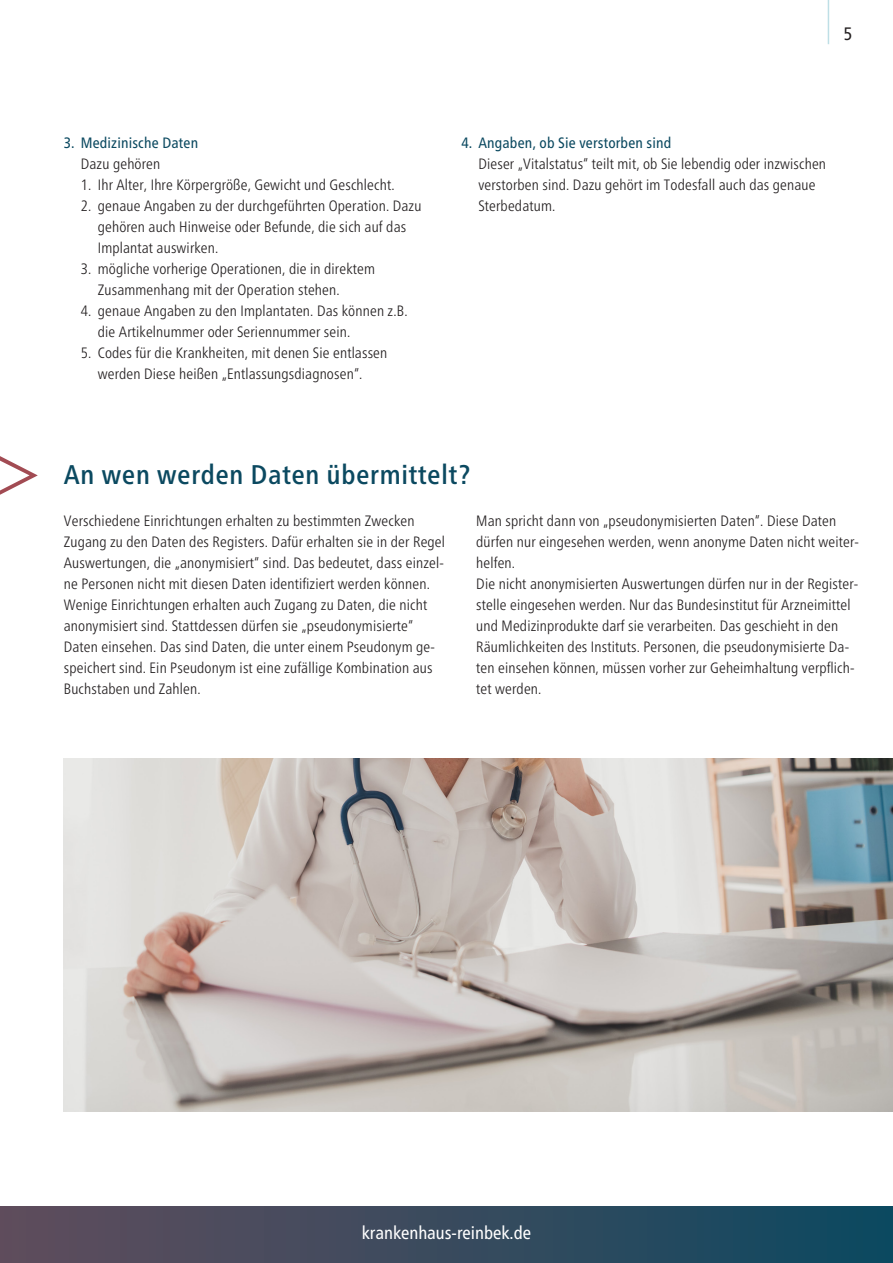
<style>
.page{position:relative;width:893px;height:1263px;background:#fff}
.page>*{position:absolute;margin:0;border:0;box-sizing:border-box;transform-origin:0 0}
.Head_2_19_PT{font:500 condensed 27px "Frutiger Neue LT";letter-spacing:.03em;color:#0b4960}
.t1{font:condensed 18px "Frutiger Neue LT";color:#fff}
.t2{font:condensed 18px "Frutiger Neue LT";color:#231f20}
.Fließtext{font:300 condensed 15px/21px "Frutiger Neue LT";letter-spacing:.01em;color:#231f20}
.Fließtext-2{font:condensed 15px/21px "Frutiger Neue LT";letter-spacing:.01em;color:#0b4960}
.s1{font-weight:300;color:#231f20}
</style>
<div class="page">
<div style="left:0;top:1206px;width:893px;height:57px;background:linear-gradient(to right,#624d5c,#0d4960)"></div>
<hr style="left:828px;top:0;width:1px;height:44px;background:#bedfe6">
<svg style="left:0;top:456px;width:38px;height:39px"></svg>
<img style="left:64px;top:758px;width:829px;height:354px">
<p class="Fließtext-2" style="left:81px;top:132px;width:119px;text-indent:-17px">3. Medizinische Daten<br><span class="s1">Dazu gehören</span></p>
<p class="Fließtext" style="left:81px;top:174px;width:315px">1. Ihr Alter, Ihre Körpergröße, Gewicht und Geschlecht.</p>
<p class="Fließtext" style="left:98px;top:195px;width:325px;text-indent:-17px">2. genaue Angaben zu der durchgeführten Operation. Dazu gehören auch Hinweise oder Befunde, die sich auf das<br>Implantat auswirken.</p>
<p class="Fließtext" style="left:98px;top:258px;width:279px;text-indent:-17px">3. mögliche vorherige Operationen, die in direktem<br>Zusammenhang mit der Operation stehen.</p>
<p class="Fließtext" style="left:98px;top:300px;width:311px;text-indent:-17px">4. genaue Angaben zu den Implantaten. Das können z.B. die Artikelnummer oder Seriennummer sein.</p>
<p class="Fließtext" style="left:81px;top:342px;width:308px;text-align:center">5. Codes für die Krankheiten, mit denen Sie entlassen werden Diese heißen „Entlassungsdiagnosen“.</p>
<p class="t2" style="left:843px;top:23px;width:10px">5</p>
<p class="Fließtext-2" style="left:461px;top:132px;width:211px">4. Angaben, ob Sie verstorben sind</p>
<p class="Fließtext" style="left:478px;top:153px;width:349px">Dieser „Vitalstatus“ teilt mit, ob Sie lebendig oder inzwischen verstorben sind. Dazu gehört im Todesfall auch das genaue<br>Sterbedatum.</p>
<p class="Head_2_19_PT" style="left:64px;top:458px;width:408px">An wen werden Daten übermittelt?</p>
<p class="Fließtext" style="left:64px;top:510px;width:383px">Verschiedene Einrichtungen erhalten zu bestimmten Zwecken Zugang zu den Daten des Registers. Dafür erhalten sie in der Regel Auswertungen, die „anonymisiert“ sind. Das bedeutet, dass einzel&shy;ne Personen nicht mit diesen Daten identifiziert werden können.</p>
<p class="Fließtext" style="left:64px;top:594px;width:373px">Wenige Einrichtungen erhalten auch Zugang zu Daten, die nicht anonymisiert sind. Stattdessen dürfen sie „pseudonymisierte“ Daten einsehen. Das sind Daten, die unter einem Pseudonym ge&shy;speichert sind. Ein Pseudonym ist eine zufällige Kombination aus Buchstaben und Zahlen.</p>
<p class="Fließtext" style="left:476px;top:510px;width:384px">Man spricht dann von „pseudonymisierten Daten“. Diese Daten dürfen nur eingesehen werden, wenn anonyme Daten nicht weiter&shy;helfen.</p>
<p class="Fließtext" style="left:476px;top:573px;width:384px">Die nicht anonymisierten Auswertungen dürfen nur in der Register&shy;stelle eingesehen werden. Nur das Bundesinstitut für Arzneimittel und Medizinprodukte darf sie verarbeiten. Das geschieht in den Räumlichkeiten des Instituts. Personen, die pseudonymisierte Da&shy;ten einsehen können, müssen vorher zur Geheimhaltung verpflich&shy;tet werden.</p>
<p class="t1" style="left:362px;top:1222px;width:171px">krankenhaus-reinbek.de</p>
</div>
